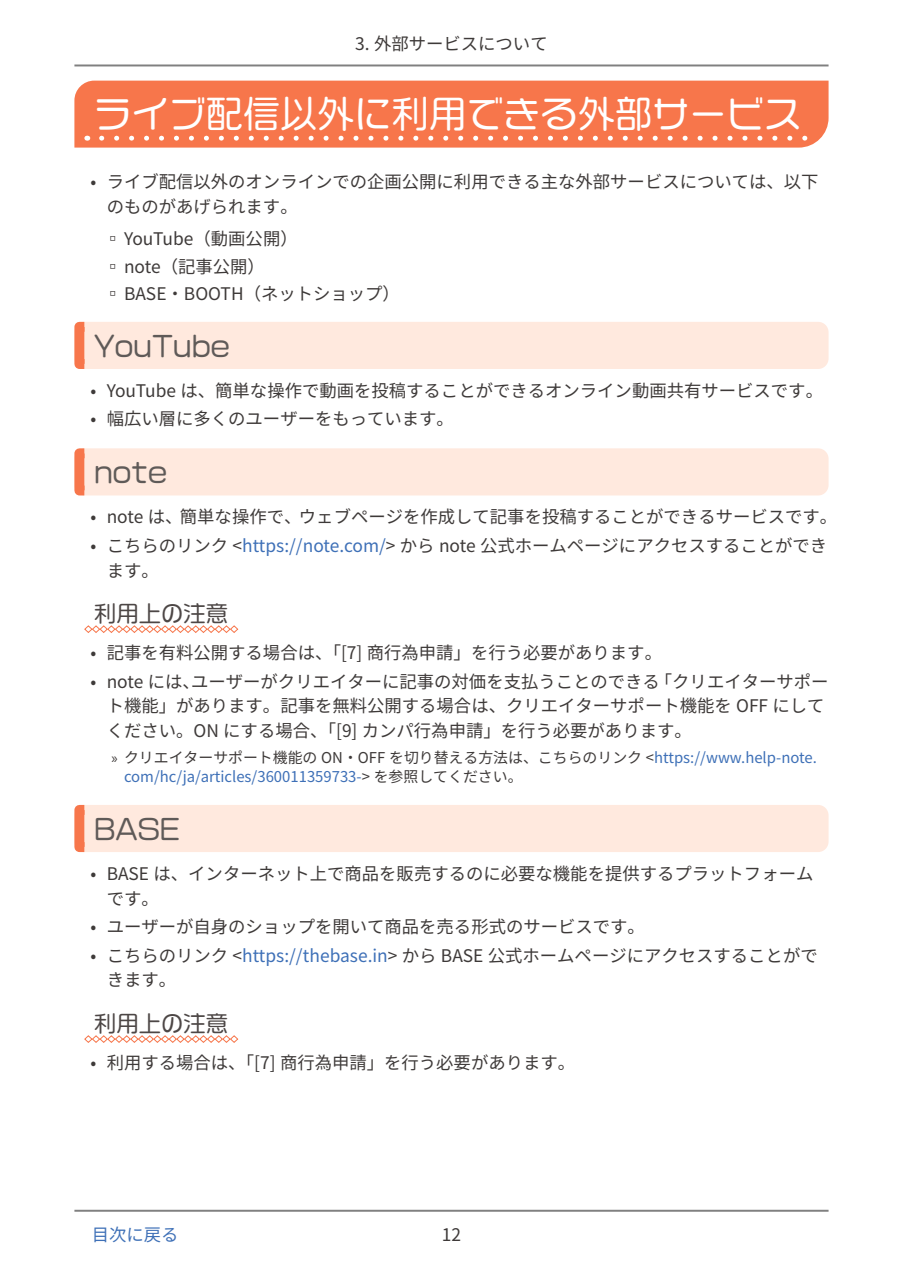
<style>
.page{position:relative;width:903px;height:1275px;background:#fff}
.page>*{position:absolute;margin:0;border:0;box-sizing:border-box;transform-origin:0 0}
.t1{font:37.27px "VDL Logo Maru Regular";color:#fff}
.t2{font:27.3px "VDL Logo Maru Regular";color:#5f5a58}
.t3{font:22.4px "VDL Logo Maru Regular";color:#4d4746}
.t4{font:17.32px/24.8px "Source Han Sans JP";color:#3e3a39}
.t5{font:17.32px "Source Han Sans JP";color:#3e70b7}
.t6{font:14.88px/18.6px "Source Han Sans JP";color:#3e70b7}
.s1{color:#3e70b7}
.s2{font-family:"Myriad Pro";color:#3e3a39}
.s3{color:#3e3a39}
</style>
<div class="page">
<hr style="left:74px;top:1210px;width:754px;height:2px;background:#000">
<hr style="left:74px;top:64px;width:754px;height:2px;background:#000">
<div style="left:74px;top:81px;width:754px;height:67px;background:#f7764b"></div>
<svg style="left:102px;top:136px;width:717px;height:5px"></svg>
<div style="left:74px;top:322px;width:754px;height:47px;background:#ffe9de;border-radius:10px"></div>
<div style="left:74px;top:322px;width:15px;height:47px;border:10px solid #f7764b"></div>
<div style="left:74px;top:448px;width:754px;height:47px;background:#ffe9de;border-radius:10px"></div>
<div style="left:74px;top:448px;width:15px;height:47px;border:10px solid #f7764b"></div>
<svg style="left:84px;top:625px;width:155px;height:8px"></svg>
<div style="left:74px;top:805px;width:754px;height:47px;background:#ffe9de;border-radius:10px"></div>
<div style="left:74px;top:805px;width:15px;height:47px;border:10px solid #f7764b"></div>
<svg style="left:84px;top:1035px;width:155px;height:8px"></svg>
<p class="t4" style="left:355px;top:32px;width:194px">3. 外部サービスについて</p>
<h1 class="t1" style="left:94px;top:88px;width:708px">ライブ配信以外に利用できる外部サービス</h1>
<p class="t4" style="left:107px;top:170px;width:713px;text-indent:-16px">• ライブ配信以外のオンラインでの企画公開に利用できる主な外部サービスについては、以下のものがあげられます。</p>
<p class="t4" style="left:104px;top:226px;width:297px;line-height:27.3px">▫YouTube（動画公開）<br>▫note（記事公開）<br>▫BASE・BOOTH（ネットショップ）</p>
<h2 class="t2" style="left:94px;top:327px;width:137px">YouTube</h2>
<p class="t4" style="left:91px;top:378px;width:734px">• YouTube は、簡単な操作で動画を投稿することができるオンライン動画共有サービスです。</p>
<p class="t4" style="left:91px;top:407px;width:365px">• 幅広い層に多くのユーザーをもっています。</p>
<h2 class="t2" style="left:94px;top:453px;width:74px">note</h2>
<p class="t4" style="left:91px;top:505px;width:748px">• note は、簡単な操作で、ウェブページを作成して記事を投稿することができるサービスです。</p>
<p class="t4" style="left:107px;top:533px;width:722px;text-indent:-16px">• こちらのリンク &lt;<span class="s1">https://note.com/</span>&gt; から note 公式ホームページにアクセスすることができます。</p>
<p class="t3" style="left:94px;top:598px;width:135px">利用上の注意</p>
<p class="t4" style="left:91px;top:641px;width:573px">• 記事を有料公開する場合は、「[7] 商行為申請」を行う必要があります。</p>
<p class="t4" style="left:107px;top:669px;width:723px;text-indent:-16px">• note には、ユーザーがクリエイターに記事の対価を支払うことのできる「クリエイターサポート機能」があります。記事を無料公開する場合は、クリエイターサポート機能を OFF にしてください。ON にする場合、「[9] カンパ行為申請」を行う必要があります。</p>
<p class="t6" style="left:124px;top:749px;width:694px;text-indent:-12px"><span class="s2">»</span> <span class="s3">クリエイターサポート機能の ON・OFF を切り替える方法は、こちらのリンク &lt;</span>https://www.help-note. com/hc/ja/articles/360011359733-<span class="s3">&gt; を参照してください。</span></p>
<h2 class="t2" style="left:94px;top:810px;width:87px">BASE</h2>
<p class="t4" style="left:107px;top:861px;width:708px;text-indent:-16px">• BASE は、インターネット上で商品を販売するのに必要な機能を提供するプラットフォームです。</p>
<p class="t4" style="left:91px;top:915px;width:556px">• ユーザーが自身のショップを開いて商品を売る形式のサービスです。</p>
<p class="t4" style="left:107px;top:943px;width:712px;text-indent:-16px">• こちらのリンク &lt;<span class="s1">https://thebase.in</span>&gt; から BASE 公式ホームページにアクセスすることができます。</p>
<p class="t3" style="left:94px;top:1008px;width:135px">利用上の注意</p>
<p class="t4" style="left:91px;top:1050px;width:486px">• 利用する場合は、「[7] 商行為申請」を行う必要があります。</p>
<p class="t5" style="left:92px;top:1225px;width:88px">目次に戻る</p>
<p class="t4" style="left:442px;top:1223px;width:21px">12</p>
</div>
